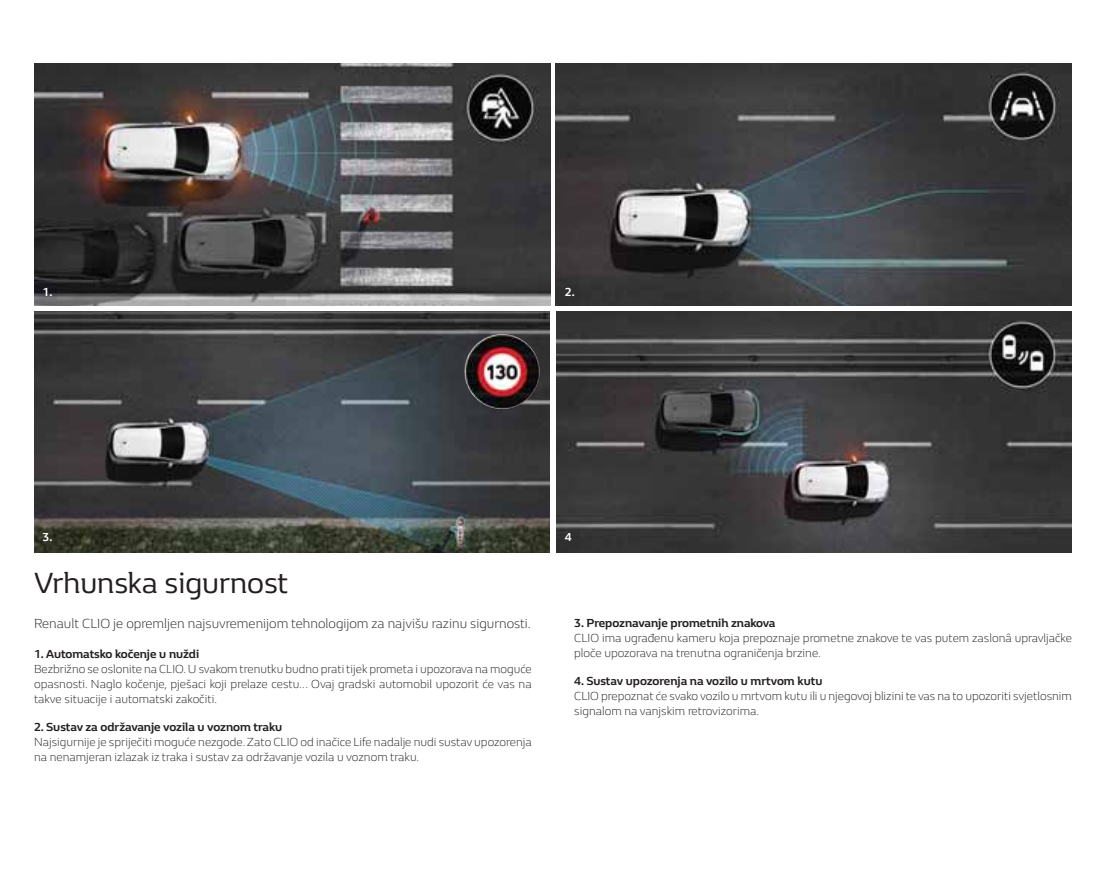
<style>
.page{position:relative;width:1106px;height:872px;background:#fff}
.page>*{position:absolute;margin:0;border:0;box-sizing:border-box;transform-origin:0 0}
.t1{font:30px "Renault Life";color:#231f20}
.t2{font:300 13.5px "Renault Life";color:#231f20}
.t3{font:300 12px/15px "Renault Life";color:#231f20}
.t4{font:700 12px "Renault Life";color:#231f20}
.t5{font:700 12px "Renault Life";color:#fff}
</style>
<div class="page">
<img style="left:34px;top:311px;width:515px;height:241px">
<img style="left:556px;top:311px;width:515px;height:241px">
<img style="left:556px;top:64px;width:515px;height:241px">
<img style="left:34px;top:64px;width:516px;height:241px">
<img style="left:464px;top:334px;width:75px;height:75px;border-radius:50%">
<p class="t5" style="left:43px;top:288px;width:11px">1.</p>
<p class="t5" style="left:565px;top:288px;width:11px">2.</p>
<p class="t5" style="left:43px;top:532px;width:11px">3.</p>
<h1 class="t1" style="left:34px;top:572px;width:256px">Vrhunska sigurnost</h1>
<p class="t2" style="left:34px;top:618px;width:498px">Renault CLIO je opremljen najsuvremenijom tehnologijom za najvišu razinu sigurnosti.</p>
<p class="t4" style="left:34px;top:649px;width:167px">1. Automatsko kočenje u nuždi</p>
<p class="t3" style="left:34px;top:662px;width:499px;text-align:justify">Bezbrižno se oslonite na CLIO. U svakom trenutku budno prati tijek prometa i upozorava na moguće opasnosti. Naglo kočenje, pješaci koji prelaze cestu... Ovaj gradski automobil upozorit će vas na takve situacije i automatski zakočiti.</p>
<p class="t4" style="left:34px;top:722px;width:250px">2. Sustav za održavanje vozila u voznom traku</p>
<p class="t3" style="left:34px;top:735px;width:499px">Najsigurnije je spriječiti moguće nezgode. Zato CLIO od inačice Life nadalje nudi sustav upozorenja na nenamjeran izlazak iz traka i sustav za održavanje vozila u voznom traku.</p>
<p class="t5" style="left:565px;top:532px;width:8px">4</p>
<p class="t4" style="left:574px;top:619px;width:203px">3. Prepoznavanje prometnih znakova</p>
<p class="t3" style="left:574px;top:632px;width:499px">CLIO ima ugrađenu kameru koja prepoznaje prometne znakove te vas putem zaslonâ upravljačke ploče upozorava na trenutna ograničenja brzine.</p>
<p class="t4" style="left:574px;top:676px;width:250px">4. Sustav upozorenja na vozilo u mrtvom kutu</p>
<p class="t3" style="left:574px;top:690px;width:499px">CLIO prepoznat će svako vozilo u mrtvom kutu ili u njegovoj blizini te vas na to upozoriti svjetlosnim signalom na vanjskim retrovizorima.</p>
</div>
